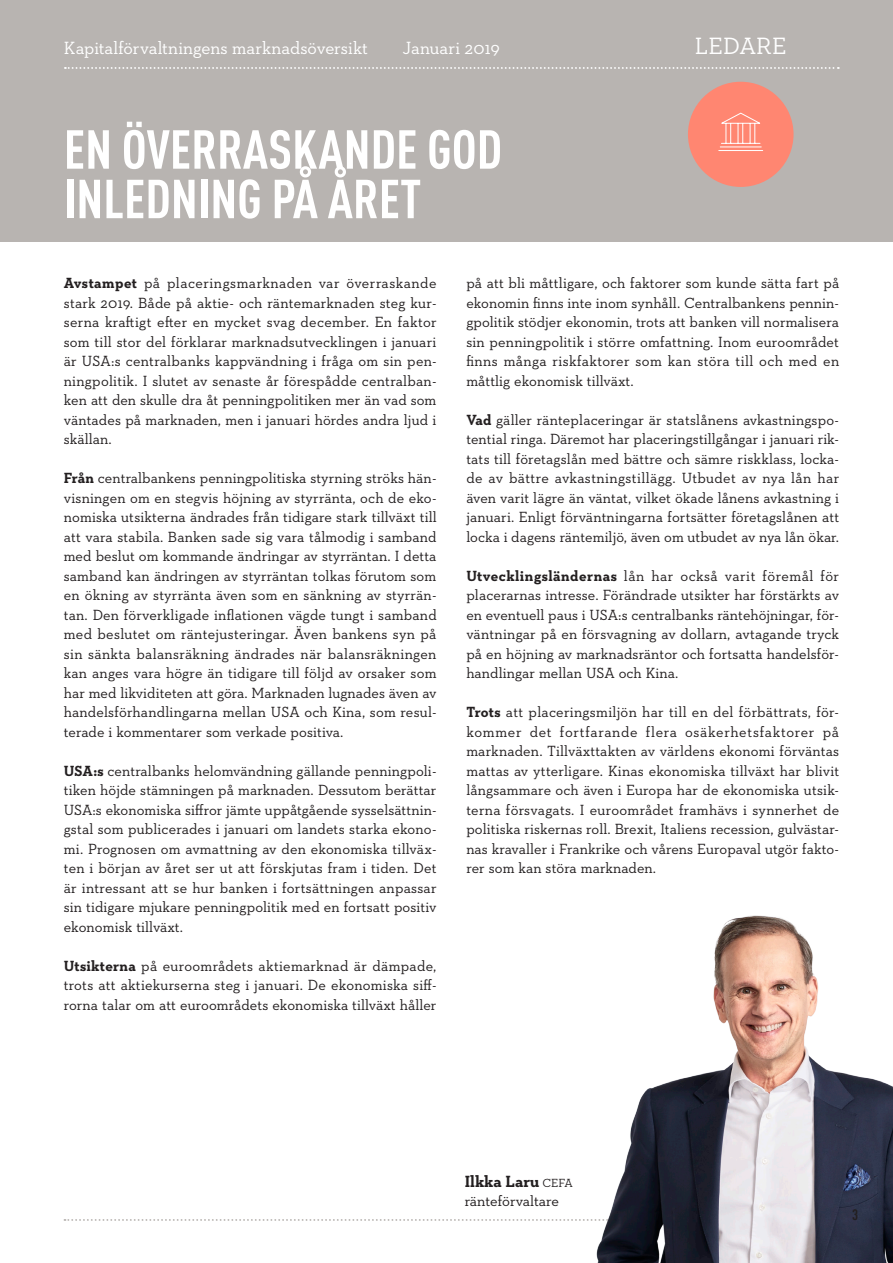
<style>
.page{position:relative;width:893px;height:1263px;background:#fff}
.page>*{position:absolute;margin:0;border:0;box-sizing:border-box;transform-origin:0 0}
.OTSIKKO{font:700 condensed 54px/49.5px "DIN Offc Pro";color:#fff}
.t1{font:24px "Neutraface Slab Text";letter-spacing:.01em;color:#fff}
.t2{font:18px "Neutraface Slab Text";color:#fff}
.allekirjoitus{font:700 16.5px "Neutraface Slab Text";color:#231f20}
.LEIPIS{font:15px/19.5px "Neutraface Slab Text";letter-spacing:.005em;color:#231f20;text-align:justify}
.allekirjoitus-2{font:15px "Neutraface Slab Text";letter-spacing:-.005em;color:#231f20}
.t3{font:700 condensed 15px "DIN Offc Pro";color:#231f20}
.s1{font-weight:700}
.s2{font-weight:400;font-size:12px}
</style>
<div class="page">
<svg style="left:64px;top:1219px;width:470px;height:2px"></svg>
<div style="left:0;top:0;width:893px;height:242px;background:#b8b4b1"></div>
<img style="left:536px;top:915px;width:357px;height:348px">
<div style="left:688px;top:82px;width:105px;height:105px;background:#ff8671;border-radius:50%"></div>
<svg style="left:718px;top:112px;width:45px;height:39px"></svg>
<svg style="left:65px;top:67px;width:774px;height:2px"></svg>
<p class="t2" style="left:64px;top:37px;width:306px">Kapitalförvaltningens marknadsöversikt</p>
<p class="t2" style="left:403px;top:37px;width:99px">Januari 2019</p>
<p class="t1" style="left:695px;top:31px;width:93px">LEDARE</p>
<p class="OTSIKKO" style="left:64px;top:121px;width:440px">EN ÖVERRASKANDE GOD<br>INLEDNING PÅ ÅRET</p>
<p class="LEIPIS" style="left:64px;top:273px;width:374px"><span class="s1">Avstampet</span> på placeringsmarknaden var överraskande stark 2019. Både på aktie- och räntemarknaden steg kur&shy;serna kraftigt efter en mycket svag december. En faktor som till stor del förklarar marknadsutvecklingen i januari är USA:s centralbanks kappvändning i fråga om sin pen&shy;ningpolitik. I slutet av senaste år förespådde centralban&shy;ken att den skulle dra åt penningpolitiken mer än vad som väntades på marknaden, men i januari hördes andra ljud i skällan.</p>
<p class="LEIPIS" style="left:64px;top:468px;width:374px"><span class="s1">Från</span> centralbankens penningpolitiska styrning ströks hän&shy;visningen om en stegvis höjning av styrränta, och de eko&shy;nomiska utsikterna ändrades från tidigare stark tillväxt till att vara stabila. Banken sade sig vara tålmodig i samband med beslut om kommande ändringar av styrräntan. I detta samband kan ändringen av styrräntan tolkas förutom som en ökning av styrränta även som en sänkning av styrrän&shy;tan. Den förverkligade inflationen vägde tungt i samband med beslutet om räntejusteringar. Även bankens syn på sin sänkta balansräkning ändrades när balansräkningen kan anges vara högre än tidigare till följd av orsaker som har med likviditeten att göra. Marknaden lugnades även av handelsförhandlingarna mellan USA och Kina, som resul&shy;terade i kommentarer som verkade positiva.</p>
<p class="LEIPIS" style="left:64px;top:761px;width:374px"><span class="s1">USA:s</span> centralbanks helomvändning gällande penningpoli&shy;tiken höjde stämningen på marknaden. Dessutom berättar USA:s ekonomiska siffror jämte uppåtgående sysselsättnin&shy;gstal som publicerades i januari om landets starka ekono&shy;mi. Prognosen om avmattning av den ekonomiska tillväx&shy;ten i början av året ser ut att förskjutas fram i tiden. Det är intressant att se hur banken i fortsättningen anpassar sin tidigare mjukare penningpolitik med en fortsatt positiv ekonomisk tillväxt.</p>
<p class="LEIPIS" style="left:64px;top:956px;width:374px"><span class="s1">Utsikterna</span> på euroområdets aktiemarknad är dämpade, trots att aktiekurserna steg i januari. De ekonomiska siff&shy;rorna talar om att euroområdets ekonomiska tillväxt håller</p>
<p class="LEIPIS" style="left:466px;top:273px;width:374px">på att bli måttligare, och faktorer som kunde sätta fart på ekonomin finns inte inom synhåll. Centralbankens pennin&shy;gpolitik stödjer ekonomin, trots att banken vill normalisera sin penningpolitik i större omfattning. Inom euroområdet finns många riskfaktorer som kan störa till och med en måttlig ekonomisk tillväxt.</p>
<p class="LEIPIS" style="left:466px;top:410px;width:374px"><span class="s1">Vad</span> gäller ränteplaceringar är statslånens avkastningspo&shy;tential ringa. Däremot har placeringstillgångar i januari rik&shy;tats till företagslån med bättre och sämre riskklass, locka&shy;de av bättre avkastningstillägg. Utbudet av nya lån har även varit lägre än väntat, vilket ökade lånens avkastning i januari. Enligt förväntningarna fortsätter företagslånen att locka i dagens räntemiljö, även om utbudet av nya lån ökar.</p>
<p class="LEIPIS" style="left:466px;top:566px;width:374px"><span class="s1">Utvecklingsländernas</span> lån har också varit föremål för placerarnas intresse. Förändrade utsikter har förstärkts av en eventuell paus i USA:s centralbanks räntehöjningar, för&shy;väntningar på en försvagning av dollarn, avtagande tryck på en höjning av marknadsräntor och fortsatta handelsför&shy;handlingar mellan USA och Kina.</p>
<p class="LEIPIS" style="left:466px;top:702px;width:374px"><span class="s1">Trots</span> att placeringsmiljön har till en del förbättrats, för&shy;kommer det fortfarande flera osäkerhetsfaktorer på marknaden. Tillväxttakten av världens ekonomi förväntas mattas av ytterligare. Kinas ekonomiska tillväxt har blivit långsammare och även i Europa har de ekonomiska utsik&shy;terna försvagats. I euroområdet framhävs i synnerhet de politiska riskernas roll. Brexit, Italiens recession, gulvästar&shy;nas kravaller i Frankrike och vårens Europaval utgör fakto&shy;rer som kan störa marknaden.</p>
<p class="allekirjoitus" style="left:465px;top:1170px;width:109px">Ilkka Laru <span class="s2">CEFA</span></p>
<p class="allekirjoitus-2" style="left:465px;top:1192px;width:96px">ränteförvaltare</p>
<p class="t3" style="left:852px;top:1204px;width:8px">3</p>
</div>
